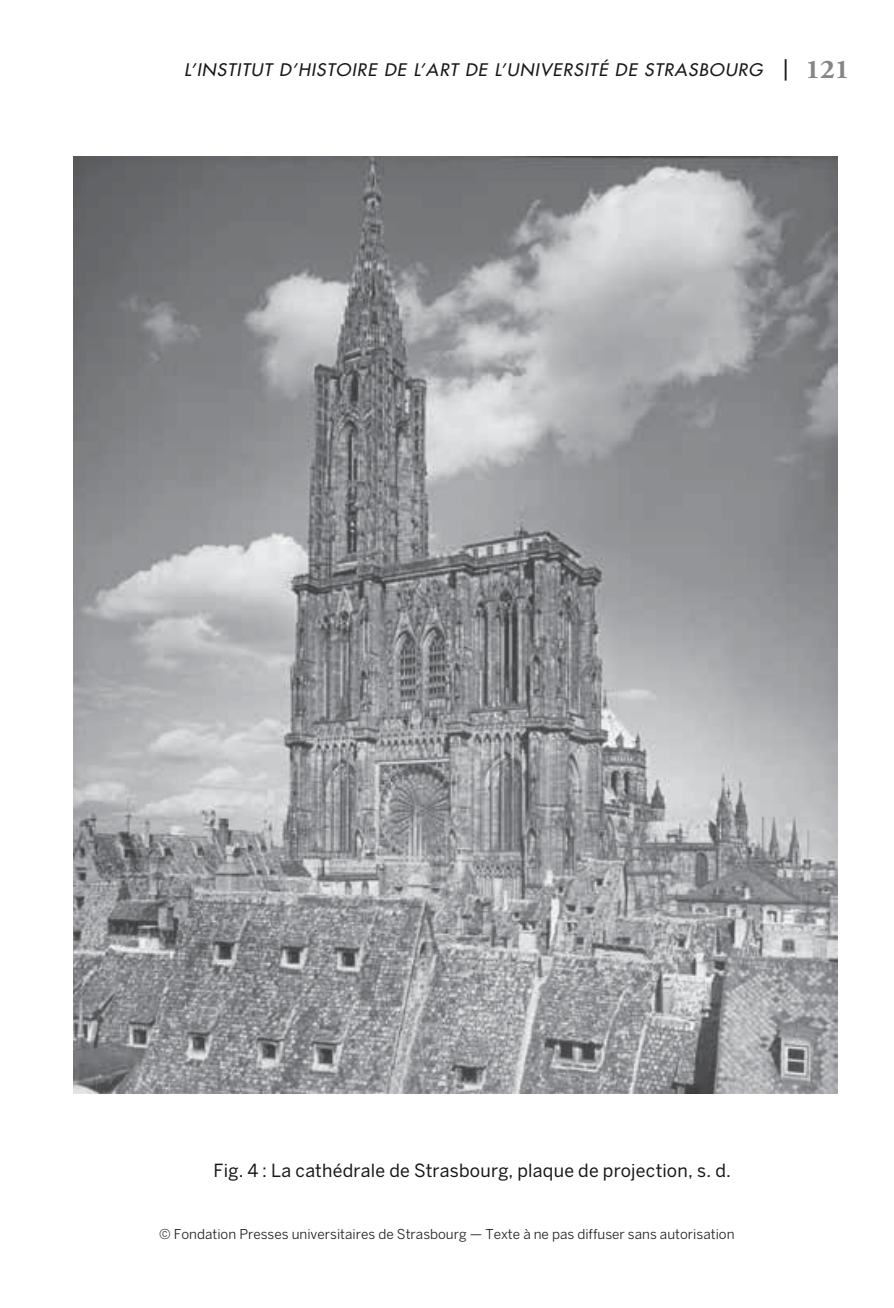
<style>
.page{position:relative;width:894px;height:1308px;background:#fff}
.page>*{position:absolute;margin:0;border:0;box-sizing:border-box;transform-origin:0 0}
.t1{font:18px "Benton Sans";letter-spacing:.015em;color:#181917}
.t2{font:italic 500 16.88px "Futura Std";letter-spacing:.06em;color:#181917;scale:1.05 1}
.t3{font:13.5px "Benton Sans";color:#231f20}
.s1{font-style:normal;font-size:21.38px}
.s2{font-family:"Adobe Garamond Pro";font-weight:700;font-style:normal;font-size:27px;color:#878686}
</style>
<div class="page">
<img style="left:73px;top:156px;width:764px;height:937px">
<p class="t2" style="left:184px;top:61px;width:635px">L’INSTITUT D’HISTOIRE DE L’ART DE L’UNIVERSITÉ DE STRASBOURG <span class="s1">|</span> <span class="s2">121</span></p>
<h1 class="t1" style="left:213px;top:1163px;width:518px">Fig. 4 : La cathédrale de Strasbourg, plaque de projection, s. d.</h1>
<p class="t3" style="left:159px;top:1228px;width:577px">© Fondation Presses universitaires de Strasbourg — Texte à ne pas diffuser sans autorisation</p>
</div>
